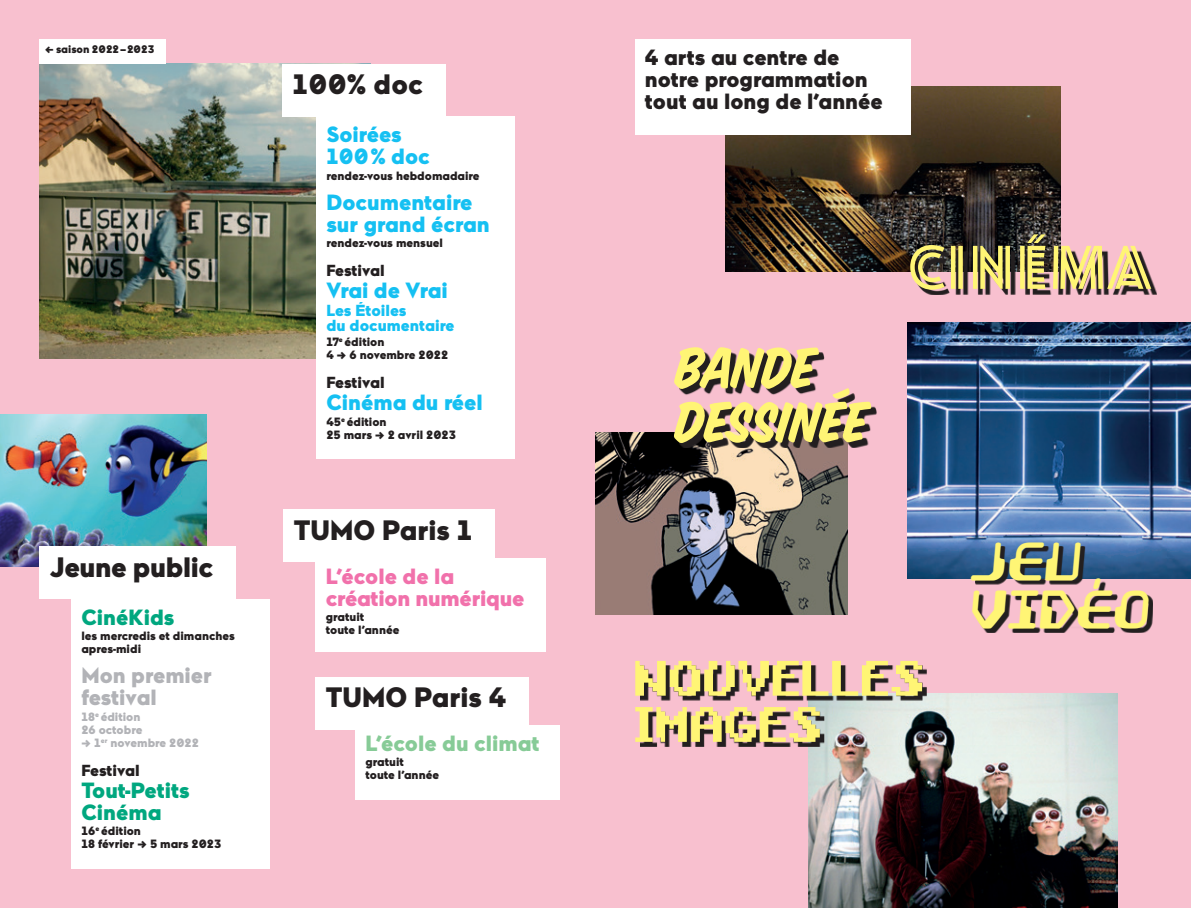
<style>
.page{position:relative;width:1191px;height:908px;background:#fff}
.page>*{position:absolute;margin:0;border:0;box-sizing:border-box;transform-origin:0 0}
.t1{font:700 81.8px "Oskar Inline Two";color:#fff575}
.t2{font:62.4px/54.2px "House Slant";color:#fff575}
.t3{font:52.4px/46.2px "Yoster Island Reg";letter-spacing:-.015em;color:#fff575}
.t4{font:48.6px/48px "Videophreak";letter-spacing:.06em;color:#fff575}
.t5{font:900 28px "Maax";color:#231f20}
.t6{font:900 22px/22px "Maax";color:#15c0f2}
.t7{font:900 22px/22px "Maax";color:#231f20}
.t8{font:900 22px/22px "Maax";letter-spacing:-.01em;color:#f171ab}
.t9{font:900 22px/22px "Maax";color:#00a77f}
.t10{font:900 22px/22px "Maax";color:#b2b3b7}
.t11{font:900 22px "Maax";color:#87cb97}
.t12{font:900 16px "Maax";letter-spacing:-.01em;color:#231f20}
.t13{font:900 16px/15px "Maax";color:#15c0f2}
.t14{font:900 12px/13px "Maax";color:#231f20}
.t15{font:900 12px/13px "Maax";color:#b2b3b7}
.t16{font:900 11px "Maax";color:#231f20}
</style>
<div class="page">
<div style="left:0;top:0;width:1191px;height:907px;background:#f8c0cf"></div>
<img style="left:40px;top:64px;width:276px;height:294px">
<div style="left:282px;top:64px;width:164px;height:52px;background:#fff"></div>
<div style="left:316px;top:116px;width:198px;height:342px;background:#fff"></div>
<img style="left:0;top:414px;width:206px;height:152px">
<div style="left:40px;top:546px;width:196px;height:53px;background:#fff"></div>
<div style="left:71px;top:599px;width:199px;height:268px;background:#fff"></div>
<div style="left:40px;top:40px;width:126px;height:24px;background:#fff"></div>
<div style="left:283px;top:509px;width:212px;height:53px;background:#fff"></div>
<div style="left:316px;top:557px;width:230px;height:94px;background:#fff"></div>
<div style="left:316px;top:676px;width:213px;height:53px;background:#fff"></div>
<div style="left:355px;top:724px;width:204px;height:74px;background:#fff"></div>
<img style="left:725px;top:87px;width:335px;height:185px">
<img style="left:808px;top:693px;width:309px;height:214px">
<svg style="left:640px;top:665px;width:286px;height:80px"></svg>
<div style="left:635px;top:40px;width:275px;height:95px;background:#fff"></div>
<svg style="left:915px;top:239px;width:241px;height:56px"></svg>
<img style="left:595px;top:432px;width:253px;height:181px">
<svg style="left:679px;top:352px;width:197px;height:96px"></svg>
<img style="left:907px;top:323px;width:284px;height:255px">
<svg style="left:975px;top:546px;width:178px;height:86px"></svg>
<p class="t16" style="left:45px;top:41px;width:111px">← saison 2022 – 2023</p>
<h3 class="t5" style="left:50px;top:548px;width:165px">Jeune public</h3>
<h3 class="t9" style="left:81px;top:605px;width:94px">CinéKids</h3>
<p class="t14" style="left:81px;top:629px;width:155px">les mercredis et dimanches apres‑midi</p>
<h3 class="t10" style="left:81px;top:663px;width:132px">Mon premier festival</h3>
<p class="t15" style="left:81px;top:709px;width:62px">18<sup>e</sup> édition<br>26 octobre</p>
<p class="t15" style="left:81px;top:735px;width:119px">→ 1<sup>er</sup> novembre 2022</p>
<h3 class="t12" style="left:81px;top:759px;width:60px">Festival</h3>
<h3 class="t9" style="left:81px;top:777px;width:110px">Tout-Petits<br>Cinéma</h3>
<p class="t14" style="left:81px;top:823px;width:141px">16<sup>e</sup> édition<br>18 février → 5 mars 2023</p>
<h3 class="t5" style="left:292px;top:65px;width:132px">100% doc</h3>
<h3 class="t6" style="left:326px;top:122px;width:105px">Soirées<br>100 % doc</h3>
<p class="t14" style="left:326px;top:168px;width:155px">rendez-vous hebdomadaire</p>
<h3 class="t6" style="left:326px;top:190px;width:165px">Documentaire sur grand écran</h3>
<p class="t14" style="left:326px;top:236px;width:118px">rendez-vous mensuel</p>
<h3 class="t12" style="left:326px;top:260px;width:60px">Festival</h3>
<h3 class="t6" style="left:326px;top:278px;width:123px">Vrai de Vrai</h3>
<h3 class="t13" style="left:326px;top:301px;width:129px">Les Étoiles<br>du documentaire</h3>
<p class="t14" style="left:326px;top:335px;width:123px">17<sup>e</sup> édition<br>4 → 6 novembre 2022</p>
<h3 class="t12" style="left:326px;top:372px;width:60px">Festival</h3>
<h3 class="t6" style="left:326px;top:390px;width:158px">Cinéma du réel</h3>
<p class="t14" style="left:326px;top:414px;width:131px">45<sup>e</sup> édition<br>25 mars → 2 avril 2023</p>
<h3 class="t5" style="left:294px;top:511px;width:180px">TUMO Paris 1</h3>
<h3 class="t8" style="left:326px;top:563px;width:200px">L’école de la création numérique</h3>
<p class="t14" style="left:326px;top:609px;width:75px">gratuit<br>toute l’année</p>
<h3 class="t5" style="left:326px;top:678px;width:182px">TUMO Paris 4</h3>
<h3 class="t11" style="left:365px;top:728px;width:176px">L’école du climat</h3>
<p class="t14" style="left:365px;top:754px;width:75px">gratuit<br>toute l’année</p>
<h3 class="t7" style="left:645px;top:45px;width:239px">4 arts au centre de notre programmation tout au long de l’année</h3>
<h2 class="t2" style="left:675px;top:340px;width:195px">BANDE<br>DESSINÉE</h2>
<h1 class="t1" style="left:908px;top:217px;width:244px">cinéma</h1>
<h3 class="t4" style="left:972px;top:535px;width:180px">JEU<br>VIDÉO</h3>
<h3 class="t3" style="left:631px;top:655px;width:293px">NOUVELLES<br>IMAGES</h3>
</div>
